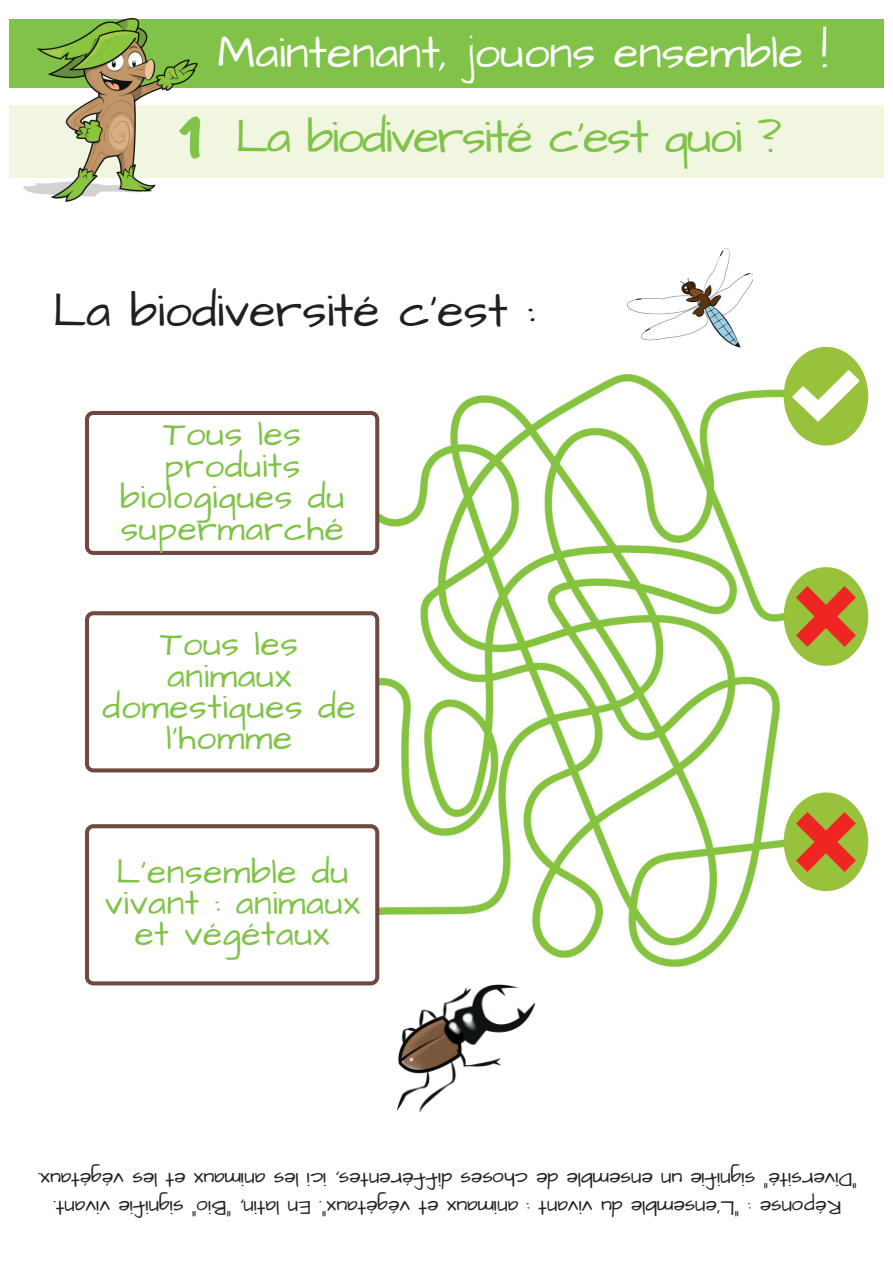
<style>
.page{position:relative;width:893px;height:1263px;background:#fff}
.page>*{position:absolute;margin:0;border:0;box-sizing:border-box;transform-origin:0 0}
.t1{font:50.1px "Brusher";color:#81c348}
.t2{font:48.45px "Architects Daughter";color:#231f20}
.t3{font:48px "Architects Daughter";letter-spacing:-.04em;color:#81c348}
.t4{font:45.9px "Architects Daughter";color:#fff}
.t5{font:35.25px/31.3px "Architects Daughter";letter-spacing:.015em;color:#81c348;text-align:center}
.t6{font:20.85px/28.2px "Architects Daughter";color:#231f20;text-align:center}
</style>
<div class="page">
<div style="left:10px;top:19px;width:874px;height:69px;background:#81c348"></div>
<div style="left:9px;top:106px;width:875px;height:72px;background:#f0f6e0"></div>
<img style="left:23px;top:19px;width:174px;height:183px">
<img style="left:379px;top:347px;width:432px;height:632px">
<div style="left:784px;top:347px;width:84px;height:98px;background:#98c13c;border-radius:50%"></div>
<svg style="left:792px;top:370px;width:67px;height:52px"></svg>
<div style="left:784px;top:567px;width:84px;height:99px;background:#98c13c;border-radius:50%"></div>
<img style="left:796px;top:587px;width:60px;height:59px">
<div style="left:784px;top:792px;width:84px;height:99px;background:#98c13c;border-radius:50%"></div>
<img style="left:796px;top:812px;width:60px;height:60px">
<svg style="left:85px;top:411px;width:294px;height:144px"></svg>
<svg style="left:85px;top:611px;width:294px;height:161px"></svg>
<svg style="left:85px;top:824px;width:294px;height:161px"></svg>
<img style="left:628px;top:248px;width:125px;height:99px">
<img style="left:397px;top:985px;width:138px;height:126px">
<h1 class="t1" style="left:179px;top:111px;width:23px">1</h1>
<h3 class="t4" style="left:217px;top:22px;width:612px">Maintenant, jouons ensemble !</h3>
<h3 class="t3" style="left:235px;top:105px;width:548px">La biodiversité c'est quoi ?</h3>
<h2 class="t2" style="left:53px;top:278px;width:484px">La biodiversité c'est :</h2>
<h3 class="t5" style="left:120px;top:420px;width:226px">Tous les produits biologiques du supermarché</h3>
<h3 class="t5" style="left:103px;top:630px;width:255px">Tous les animaux domestiques de l'homme</h3>
<h3 class="t5" style="left:105px;top:857px;width:257px">L'ensemble du vivant : animaux et végétaux</h3>
<p class="t6" style="left:857px;top:1221px;width:821px;rotate:-180deg">R esnopé L" : mesne ' e l b ud tnav i v mi na: xua te nE. " xuatégév B" , n i ta l " o i e i f i ng i s . tnav i v<br>D " " ét i srev i e i f i ng i s nu mesne e l b ed c sesoh c i , setneréff i d se l i mi na xua te se l . xuatégév</p>
</div>
